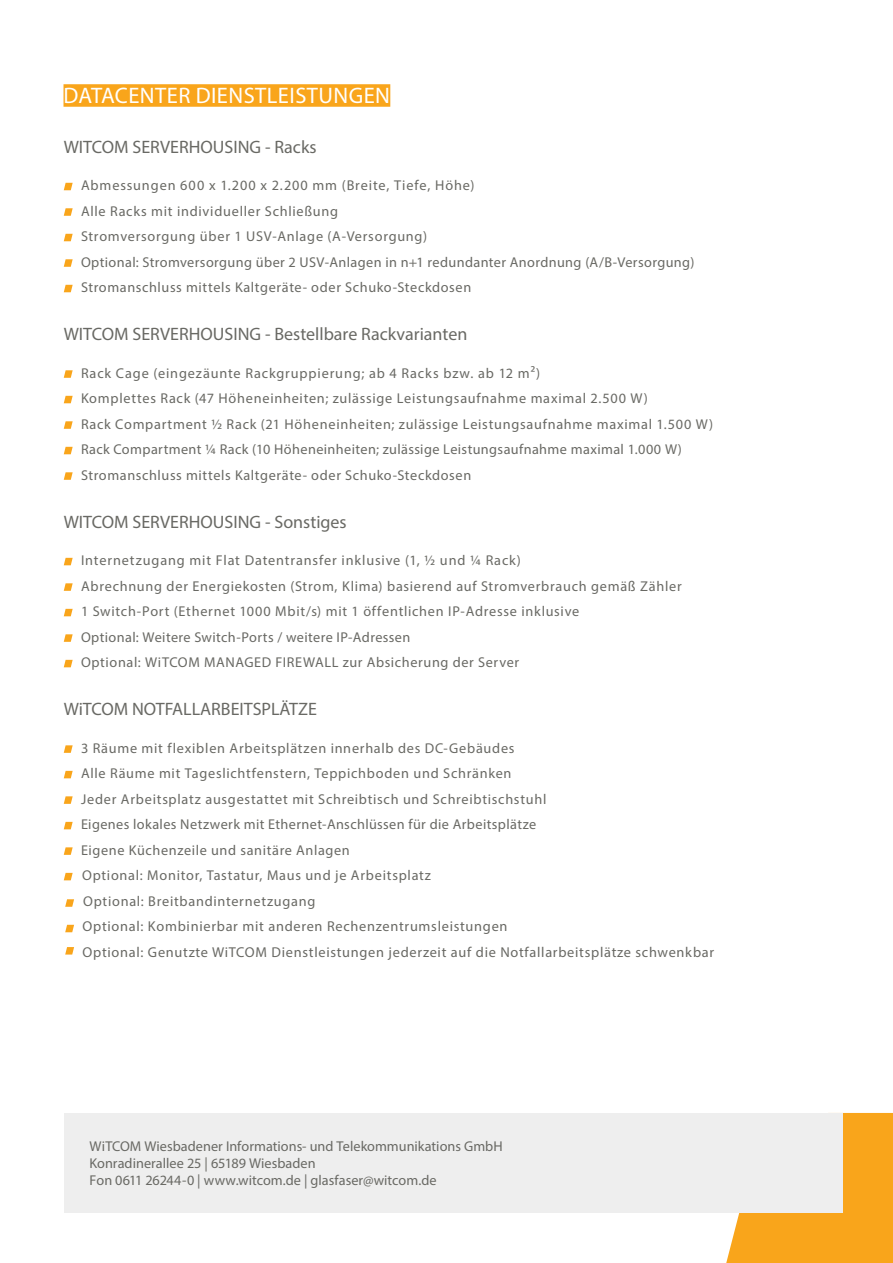
<style>
.page{position:relative;width:893px;height:1263px;background:#fff}
.page>*{position:absolute;margin:0;border:0;box-sizing:border-box;transform-origin:0 0}
.Headline{font:22.5px "Myriad Pro";letter-spacing:.02em;color:#fff}
.t1{font:18px "Myriad Pro";color:#696964}
.t2{font:14.4px "Myriad Pro";letter-spacing:.05em;color:#696964}
.t3{font:14.25px "Myriad Pro";letter-spacing:.05em;color:#696964}
.t4{font:14.25px "Myriad Pro";letter-spacing:.025em;color:#696964}
.t5{font:14.25px "Myriad Pro";letter-spacing:.005em;color:#696964}
.t6{font:14.25px "Myriad Pro";letter-spacing:.03em;color:#696964}
.t7{font:14.25px "Myriad Pro";color:#696964}
</style>
<div class="page">
<div style="left:726px;top:1113px;width:167px;height:150px;background:#f9a51b"></div>
<div style="left:64px;top:1113px;width:778px;height:99px;background:#eee"></div>
<div style="left:64px;top:84px;width:326px;height:23px;background:#f9a51b"></div>
<svg style="left:64px;top:183px;width:9px;height:7px"></svg>
<svg style="left:64px;top:208px;width:9px;height:8px"></svg>
<svg style="left:64px;top:234px;width:9px;height:7px"></svg>
<svg style="left:64px;top:259px;width:9px;height:8px"></svg>
<svg style="left:64px;top:285px;width:9px;height:7px"></svg>
<svg style="left:64px;top:370px;width:9px;height:8px"></svg>
<svg style="left:64px;top:396px;width:9px;height:7px"></svg>
<svg style="left:64px;top:421px;width:9px;height:8px"></svg>
<svg style="left:64px;top:447px;width:9px;height:7px"></svg>
<svg style="left:64px;top:472px;width:9px;height:8px"></svg>
<svg style="left:64px;top:558px;width:9px;height:7px"></svg>
<svg style="left:64px;top:583px;width:9px;height:8px"></svg>
<svg style="left:64px;top:609px;width:9px;height:7px"></svg>
<svg style="left:64px;top:634px;width:9px;height:8px"></svg>
<svg style="left:64px;top:660px;width:9px;height:7px"></svg>
<svg style="left:64px;top:745px;width:9px;height:8px"></svg>
<svg style="left:64px;top:771px;width:9px;height:7px"></svg>
<svg style="left:64px;top:796px;width:9px;height:8px"></svg>
<svg style="left:64px;top:822px;width:9px;height:7px"></svg>
<svg style="left:64px;top:847px;width:9px;height:8px"></svg>
<svg style="left:64px;top:873px;width:9px;height:7px"></svg>
<svg style="left:65px;top:899px;width:9px;height:8px"></svg>
<svg style="left:65px;top:925px;width:9px;height:7px"></svg>
<svg style="left:65px;top:947px;width:9px;height:7px"></svg>
<p class="Headline" style="left:64px;top:82px;width:328px">DATACENTER DIENSTLEISTUNGEN</p>
<p class="t1" style="left:64px;top:136px;width:254px">WITCOM SERVERHOUSING - Racks</p>
<p class="t3" style="left:81px;top:177px;width:395px">Abmessungen 600 x 1.200 x 2.200 mm (Breite, Tiefe, Höhe)</p>
<p class="t3" style="left:81px;top:202px;width:259px">Alle Racks mit individueller Schließung</p>
<p class="t3" style="left:81px;top:228px;width:348px">Stromversorgung über 1 USV-Anlage (A-Versorgung)</p>
<p class="t4" style="left:81px;top:253px;width:615px">Optional: Stromversorgung über 2 USV-Anlagen in n+1 redundanter Anordnung (A/B-Versorgung)</p>
<p class="t3" style="left:81px;top:279px;width:392px">Stromanschluss mittels Kaltgeräte- oder Schuko-Steckdosen</p>
<p class="t1" style="left:64px;top:323px;width:405px">WITCOM SERVERHOUSING - Bestellbare Rackvarianten</p>
<p class="t3" style="left:81px;top:364px;width:461px">Rack Cage (eingezäunte Rackgruppierung; ab 4 Racks bzw. ab 12 m²)</p>
<p class="t3" style="left:81px;top:390px;width:568px">Komplettes Rack (47 Höheneinheiten; zulässige Leistungsaufnahme maximal 2.500 W)</p>
<p class="t3" style="left:81px;top:415px;width:634px">Rack Compartment ½ Rack (21 Höheneinheiten; zulässige Leistungsaufnahme maximal 1.500 W)</p>
<p class="t4" style="left:81px;top:441px;width:602px">Rack Compartment ¼ Rack (10 Höheneinheiten; zulässige Leistungsaufnahme maximal 1.000 W)</p>
<p class="t3" style="left:81px;top:466px;width:392px">Stromanschluss mittels Kaltgeräte- oder Schuko-Steckdosen</p>
<p class="t1" style="left:64px;top:511px;width:284px">WITCOM SERVERHOUSING - Sonstiges</p>
<p class="t3" style="left:81px;top:552px;width:441px">Internetzugang mit Flat Datentransfer inklusive (1, ½ und ¼ Rack)</p>
<p class="t3" style="left:81px;top:577px;width:602px">Abrechnung der Energiekosten (Strom, Klima) basierend auf Stromverbrauch gemäß Zähler</p>
<p class="t3" style="left:81px;top:603px;width:500px">1 Switch-Port (Ethernet 1000 Mbit/s) mit 1 öffentlichen IP-Adresse inklusive</p>
<p class="t4" style="left:81px;top:628px;width:331px">Optional: Weitere Switch-Ports / weitere IP-Adressen</p>
<p class="t3" style="left:81px;top:654px;width:440px">Optional: WiTCOM MANAGED FIREWALL zur Absicherung der Server</p>
<p class="t1" style="left:64px;top:698px;width:255px">WiTCOM NOTFALLARBEITSPLÄTZE</p>
<p class="t3" style="left:81px;top:739px;width:435px">3 Räume mit flexiblen Arbeitsplätzen innerhalb des DC-Gebäudes</p>
<p class="t3" style="left:81px;top:765px;width:432px">Alle Räume mit Tageslichtfenstern, Teppichboden und Schränken</p>
<p class="t3" style="left:81px;top:790px;width:467px">Jeder Arbeitsplatz ausgestattet mit Schreibtisch und Schreibtischstuhl</p>
<p class="t6" style="left:81px;top:816px;width:457px">Eigenes lokales Netzwerk mit Ethernet-Anschlüssen für die Arbeitsplätze</p>
<p class="t3" style="left:81px;top:841px;width:270px">Eigene Küchenzeile und sanitäre Anlagen</p>
<p class="t3" style="left:82px;top:867px;width:351px">Optional: Monitor, Tastatur, Maus und je Arbeitsplatz</p>
<p class="t3" style="left:83px;top:892px;width:234px">Optional: Breitbandinternetzugang</p>
<p class="t2" style="left:83px;top:918px;width:426px">Optional: Kombinierbar mit anderen Rechenzentrumsleistungen</p>
<p class="t2" style="left:83px;top:943px;width:633px">Optional: Genutzte WiTCOM Dienstleistungen jederzeit auf die Notfallarbeitsplätze schwenkbar</p>
<p class="t5" style="left:90px;top:1137px;width:415px">WiTCOM Wiesbadener Informations- und Telekommunikations GmbH</p>
<p class="t5" style="left:90px;top:1154px;width:228px">Konradinerallee 25 | 65189 Wiesbaden</p>
<p class="t7" style="left:90px;top:1172px;width:348px">Fon 0611 26244-0 | www.witcom.de | glasfaser@witcom.de</p>
</div>
